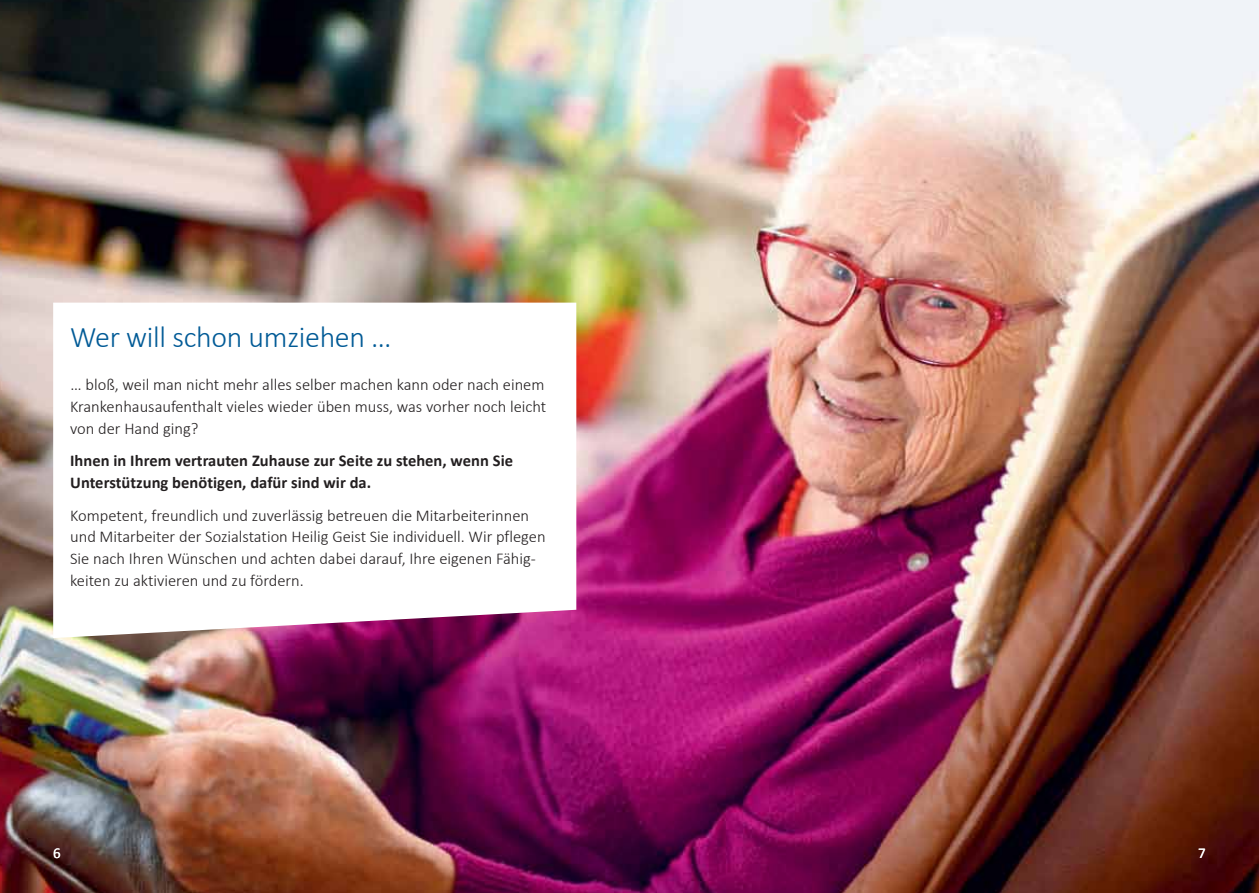
<style>
.page{position:relative;width:1259px;height:893px;background:#fff}
.page>*{position:absolute;margin:0;border:0;box-sizing:border-box;transform-origin:0 0}
.t1{font:300 30px "Calibri";letter-spacing:-.01em;color:#005a96}
.t2{font:300 16.5px/21.8px "Calibri";color:#231f20;text-align:justify}
.t3{font:700 16.5px/21.8px "Calibri";letter-spacing:.005em;color:#231f20}
.t4{font:15px "Calibri";color:#fff}
</style>
<div class="page">
<img style="left:0;top:0;width:1259px;height:893px">
<svg style="left:53px;top:303px;width:523px;height:335px"></svg>
<h1 class="t1" style="left:70px;top:318px;width:323px">Wer will schon umziehen …</h1>
<p class="t2" style="left:70px;top:374px;width:478px">… bloß, weil man nicht mehr alles selber machen kann oder nach einem Krankenhausaufenthalt vieles wieder üben muss, was vorher noch leicht von der Hand ging?</p>
<p class="t3" style="left:70px;top:449px;width:444px">Ihnen in Ihrem vertrauten Zuhause zur Seite zu stehen, wenn Sie<br>Unter stützung benötigen, dafür sind wir da.</p>
<p class="t2" style="left:70px;top:504px;width:477px;text-align:left">Kompetent, freundlich und zuverlässig betreuen die Mitarbeiterinnen und Mitarbeiter der Sozialstation Heilig Geist Sie individuell. Wir pflegen Sie nach Ihren Wünschen und achten dabei darauf, Ihre eigenen Fähig&shy;keiten zu aktivieren und zu fördern.</p>
<p class="t4" style="left:53px;top:843px;width:9px">6</p>
<p class="t4" style="left:1198px;top:843px;width:9px">7</p>
</div>
